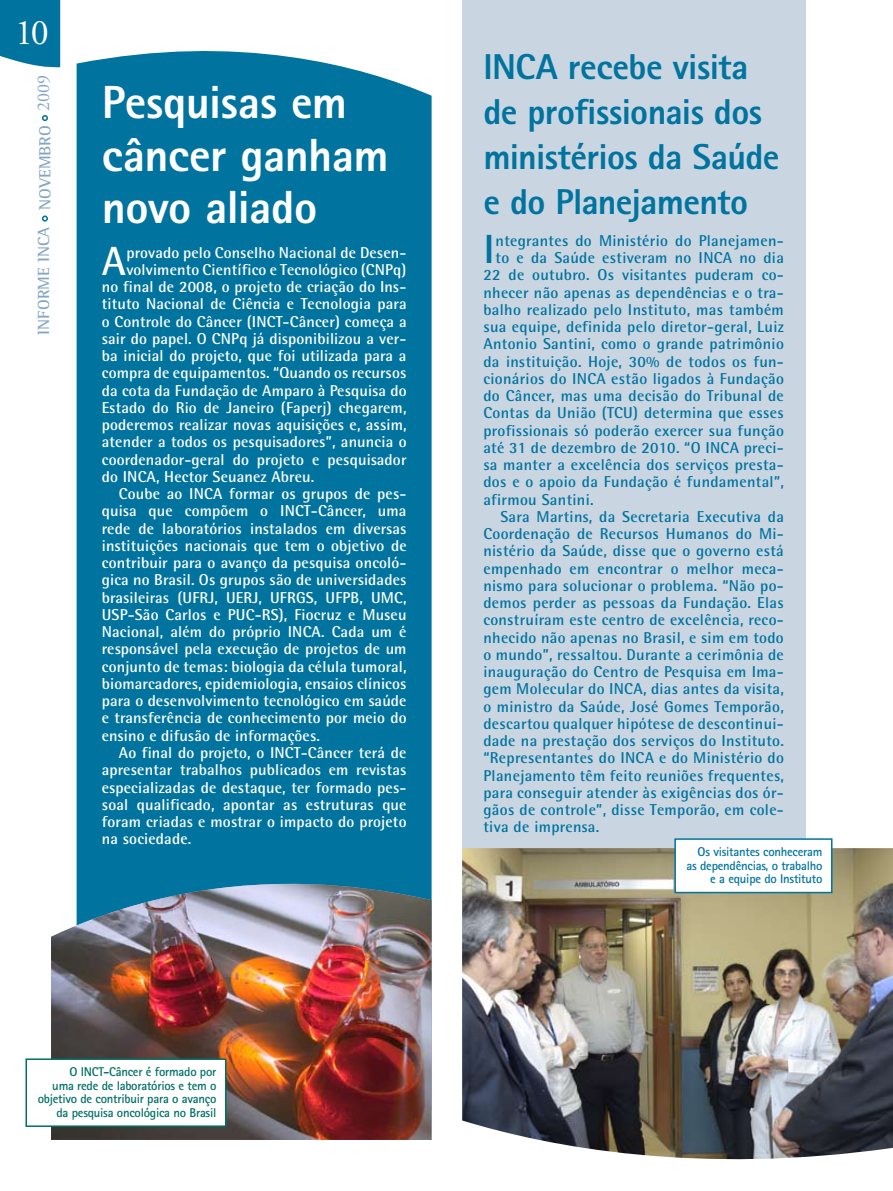
<style>
.page{position:relative;width:893px;height:1191px;background:#fff}
.page>*{position:absolute;margin:0;border:0;box-sizing:border-box;transform-origin:0 0}
.t1{font:800 46.5px/52.5px "Rotis Sans Serif";letter-spacing:-.01em;color:#fff}
.t2{font:700 40.8px "Rotis Semi Sans";color:#fff}
.t3{font:700 40.8px "Rotis Semi Sans";color:#00749e}
.t4{font:800 36px/45px "Rotis Sans Serif";letter-spacing:-.015em;color:#00749e}
.t5{font:36px "Adobe Garamond Pro";color:#fff}
.t6{font:700 16.5px "Rotis Semi Serif";letter-spacing:-.005em;color:#85a6c2}
.t7{font:700 15.75px "Rotis Semi Sans";letter-spacing:.01em;color:#fff}
.t8{font:700 15.75px "Rotis Semi Sans";letter-spacing:.02em;color:#00749e}
.t9{font:700 12.75px/13.5px "Rotis Sans Serif";letter-spacing:-.02em;color:#006f66;text-align:right}
.t10{font:700 12.75px/13.5px "Rotis Sans Serif";letter-spacing:-.02em;color:#00749e;text-align:right}
.s1{font-family:"Adobe Garamond Pro";font-weight:400;font-size:18px}
</style>
<div class="page">
<div style="left:462px;top:0;width:343px;height:1076px;background:#cad5e2"></div>
<div style="left:77px;top:51px;width:355px;height:810px;background:#00749e"></div>
<div style="left:76px;top:861px;width:356px;height:23px;background:#00749e"></div>
<img style="left:51px;top:884px;width:381px;height:256px">
<div style="left:26px;top:1059px;width:200px;height:67px;background:#fff"></div>
<div style="left:26px;top:1058px;width:200px;height:69px;border:2px solid #006f66"></div>
<img style="left:462px;top:848px;width:431px;height:312px">
<div style="left:675px;top:839px;width:157px;height:53px;background:#fff"></div>
<div style="left:674px;top:838px;width:158px;height:55px;border:2px solid #00749e"></div>
<svg style="left:0;top:0;width:60px;height:68px;background:#117da4"></svg>
<div style="left:42px;top:215px;width:6px;height:7px;border:2px solid #00749e;border-radius:50%"></div>
<svg style="left:42px;top:115px;width:6px;height:6px"></svg>
<h3 class="t5" style="left:15px;top:11px;width:35px">10</h3>
<p class="t6" style="left:34px;top:335px;width:261px;rotate:-90deg">INFORME INCA NOVEMBRO <span class="s1">2009</span></p>
<h1 class="t1" style="left:102px;top:75px;width:288px">Pesquisas em câncer ganham novo aliado</h1>
<h2 class="t2" style="left:102px;top:236px;width:26px">A</h2>
<p class="t7" style="left:126px;top:243px;width:282px">provado pelo Conselho Nacional de Desen-</p>
<p class="t7" style="left:126px;top:260px;width:282px">volvimento Científico e Tecnológico (CNPq)</p>
<p class="t7" style="left:102px;top:277px;width:306px">no final de 2008, o projeto de criação do Ins-</p>
<p class="t7" style="left:102px;top:294px;width:306px">tituto Nacional de Ciência e Tecnologia para</p>
<p class="t7" style="left:102px;top:312px;width:306px">o Controle do Câncer (INCT-Câncer) começa a</p>
<p class="t7" style="left:102px;top:329px;width:306px">sair do papel. O CNPq já disponibilizou a ver-</p>
<p class="t7" style="left:102px;top:346px;width:306px">ba inicial do projeto, que foi utilizada para a</p>
<p class="t7" style="left:102px;top:363px;width:306px">compra de equipamentos. “Quando os recursos</p>
<p class="t7" style="left:102px;top:381px;width:306px">da cota da Fundação de Amparo à Pesquisa do</p>
<p class="t7" style="left:102px;top:398px;width:306px">Estado do Rio de Janeiro (Faperj) chegarem,</p>
<p class="t7" style="left:102px;top:415px;width:306px">poderemos realizar novas aquisições e, assim,</p>
<p class="t7" style="left:102px;top:432px;width:306px">atender a todos os pesquisadores”, anuncia o</p>
<p class="t7" style="left:102px;top:450px;width:306px">coordenador-geral do projeto e pesquisador</p>
<p class="t7" style="left:102px;top:467px;width:214px">do INCA, Hector Seuanez Abreu.</p>
<p class="t7" style="left:119px;top:484px;width:289px">Coube ao INCA formar os grupos de pes-</p>
<p class="t7" style="left:102px;top:501px;width:306px">quisa que compõem o INCT-Câncer, uma</p>
<p class="t7" style="left:102px;top:519px;width:306px">rede de laboratórios instalados em diversas</p>
<p class="t7" style="left:102px;top:536px;width:306px">instituições nacionais que tem o objetivo de</p>
<p class="t7" style="left:102px;top:553px;width:306px">contribuir para o avanço da pesquisa oncoló-</p>
<p class="t7" style="left:102px;top:570px;width:306px">gica no Brasil. Os grupos são de universidades</p>
<p class="t7" style="left:102px;top:587px;width:306px">brasileiras (UFRJ, UERJ, UFRGS, UFPB, UMC,</p>
<p class="t7" style="left:102px;top:605px;width:306px">USP-São Carlos e PUC-RS), Fiocruz e Museu</p>
<p class="t7" style="left:102px;top:622px;width:306px">Nacional, além do próprio INCA. Cada um é</p>
<p class="t7" style="left:102px;top:639px;width:306px">responsável pela execução de projetos de um</p>
<p class="t7" style="left:102px;top:656px;width:306px">conjunto de temas: biologia da célula tumoral,</p>
<p class="t7" style="left:102px;top:674px;width:306px">biomarcadores, epidemiologia, ensaios clínicos</p>
<p class="t7" style="left:102px;top:691px;width:306px">para o desenvolvimento tecnológico em saúde</p>
<p class="t7" style="left:102px;top:708px;width:306px">e transferência de conhecimento por meio do</p>
<p class="t7" style="left:102px;top:725px;width:219px">ensino e difusão de informações.</p>
<p class="t7" style="left:119px;top:743px;width:289px">Ao final do projeto, o INCT-Câncer terá de</p>
<p class="t7" style="left:102px;top:760px;width:306px">apresentar trabalhos publicados em revistas</p>
<p class="t7" style="left:102px;top:777px;width:306px">especializadas de destaque, ter formado pes-</p>
<p class="t7" style="left:102px;top:794px;width:306px">soal qualificado, apontar as estruturas que</p>
<p class="t7" style="left:102px;top:812px;width:306px">foram criadas e mostrar o impacto do projeto</p>
<p class="t7" style="left:102px;top:829px;width:91px">na sociedade.</p>
<p class="t9" style="left:38px;top:1065px;width:180px">O INCT-Câncer é formado por<br>uma rede de laboratórios e tem o objetivo de contribuir para o avanço da pesquisa oncológica no Brasil</p>
<h3 class="t4" style="left:483px;top:44px;width:298px">IN CA recebe visita de profissionais dos ministérios da Saúde e do Planejamento</h3>
<h2 class="t3" style="left:483px;top:224px;width:13px">I</h2>
<p class="t8" style="left:496px;top:231px;width:290px">ntegrantes do Ministério do Planejamen-</p>
<p class="t8" style="left:496px;top:248px;width:290px">to e da Saúde estiveram no INCA no dia</p>
<p class="t8" style="left:483px;top:265px;width:302px">22 de outubro. Os visitantes puderam co-</p>
<p class="t8" style="left:483px;top:283px;width:302px">nhecer não apenas as dependências e o tra-</p>
<p class="t8" style="left:483px;top:300px;width:302px">balho realizado pelo Instituto, mas também</p>
<p class="t8" style="left:483px;top:317px;width:302px">sua equipe, definida pelo diretor-geral, Luiz</p>
<p class="t8" style="left:483px;top:334px;width:302px">Antonio Santini, como o grande patrimônio</p>
<p class="t8" style="left:483px;top:352px;width:302px">da instituição. Hoje, 30% de todos os fun-</p>
<p class="t8" style="left:483px;top:369px;width:302px">cionários do INCA estão ligados à Fundação</p>
<p class="t8" style="left:483px;top:386px;width:302px">do Câncer, mas uma decisão do Tribunal de</p>
<p class="t8" style="left:483px;top:403px;width:302px">Contas da União (TCU) determina que esses</p>
<p class="t8" style="left:483px;top:420px;width:302px">profissionais só poderão exercer sua função</p>
<p class="t8" style="left:483px;top:438px;width:302px">até 31 de dezembro de 2010. “O INCA preci-</p>
<p class="t8" style="left:483px;top:455px;width:302px">sa manter a excelência dos serviços presta-</p>
<p class="t8" style="left:483px;top:472px;width:302px">dos e o apoio da Fundação é fundamental”,</p>
<p class="t8" style="left:483px;top:489px;width:112px">afirmou Santini.</p>
<p class="t8" style="left:500px;top:507px;width:285px">Sara Martins, da Secretaria Executiva da</p>
<p class="t8" style="left:483px;top:524px;width:302px">Coordenação de Recursos Humanos do Mi-</p>
<p class="t8" style="left:483px;top:541px;width:302px">nistério da Saúde, disse que o governo está</p>
<p class="t8" style="left:483px;top:558px;width:302px">empenhado em encontrar o melhor meca-</p>
<p class="t8" style="left:483px;top:576px;width:302px">nismo para solucionar o problema. “Não po-</p>
<p class="t8" style="left:483px;top:593px;width:302px">demos perder as pessoas da Fundação. Elas</p>
<p class="t8" style="left:483px;top:610px;width:302px">construíram este centro de excelência, reco-</p>
<p class="t8" style="left:483px;top:627px;width:302px">nhecido não apenas no Brasil, e sim em todo</p>
<p class="t8" style="left:483px;top:645px;width:302px">o mundo”, ressaltou. Durante a cerimônia de</p>
<p class="t8" style="left:483px;top:662px;width:302px">inauguração do Centro de Pesquisa em Ima-</p>
<p class="t8" style="left:483px;top:679px;width:302px">gem Molecular do INCA, dias antes da visita,</p>
<p class="t8" style="left:483px;top:696px;width:302px">o ministro da Saúde, José Gomes Temporão,</p>
<p class="t8" style="left:483px;top:714px;width:302px">descartou qualquer hipótese de descontinui-</p>
<p class="t8" style="left:483px;top:731px;width:302px">dade na prestação dos serviços do Instituto.</p>
<p class="t8" style="left:483px;top:748px;width:302px">“Representantes do INCA e do Ministério do</p>
<p class="t8" style="left:483px;top:765px;width:302px">Planejamento têm feito reuniões frequentes,</p>
<p class="t8" style="left:483px;top:783px;width:302px">para conseguir atender às exigências dos ór-</p>
<p class="t8" style="left:483px;top:800px;width:302px">gãos de controle”, disse Temporão, em cole-</p>
<p class="t8" style="left:483px;top:817px;width:117px">tiva de imprensa.</p>
<p class="t10" style="left:687px;top:845px;width:137px">Os visitantes conheceram as dependências, o trabalho e a equipe do Instituto</p>
</div>
